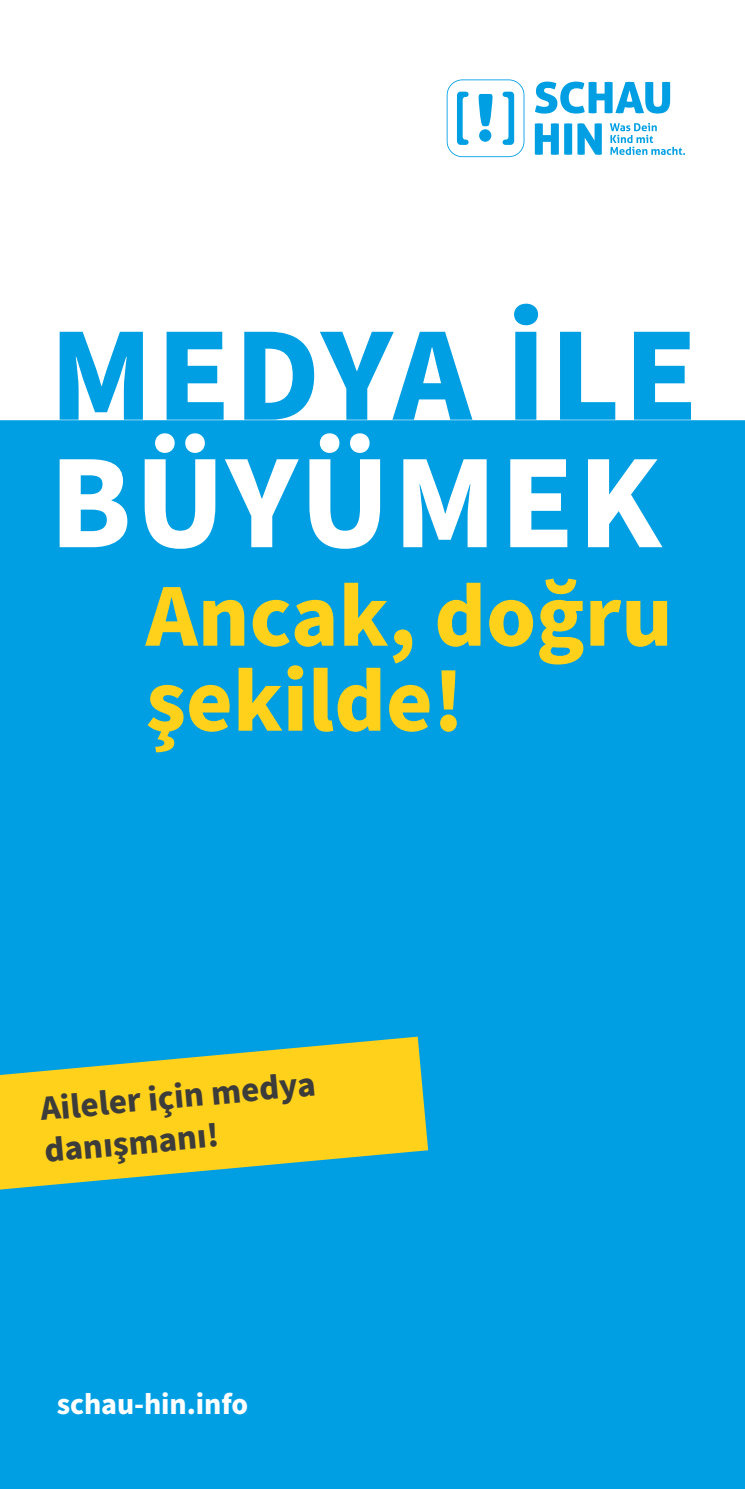
<style>
.page{position:relative;width:745px;height:1489px;background:#fff}
.page>*{position:absolute;margin:0;border:0;box-sizing:border-box;transform-origin:0 0}
.t1{font:700 135px/127.5px "Source Sans Pro";letter-spacing:.025em;color:#009fe3}
.t2{font:700 90px/85px "Source Sans Pro";color:#ffd11b}
.t3{font:700 35px/42.2px "Source Sans Pro";color:#3c3c3b}
.t4{font:700 30px "Source Sans Pro";letter-spacing:-.005em;color:#fff}
.s1{color:#fff}
</style>
<div class="page">
<div style="left:0;top:420px;width:744px;height:1068px;background:#009fe3"></div>
<svg style="left:0;top:1036px;width:428px;height:153px;background:#bdc44e"></svg>
<svg style="left:535px;top:82px;width:134px;height:32px"></svg>
<svg style="left:534px;top:123px;width:37px;height:32px"></svg>
<svg style="left:577px;top:123px;width:24px;height:32px"></svg>
<svg style="left:610px;top:123px;width:74px;height:32px"></svg>
<svg style="left:446px;top:79px;width:78px;height:78px"></svg>
<p class="t1" style="left:49px;top:314px;width:649px">MEDYA İLE<br><span class="s1">BÜYÜMEK</span></p>
<p class="t2" style="left:146px;top:575px;width:528px">Ancak, doğru şekilde!</p>
<p class="t3" style="left:39px;top:1088px;width:277px;rotate:-5deg">Aileler için medya danışmanı!</p>
<p class="t4" style="left:57px;top:1383px;width:193px">schau-hin.info</p>
</div>
